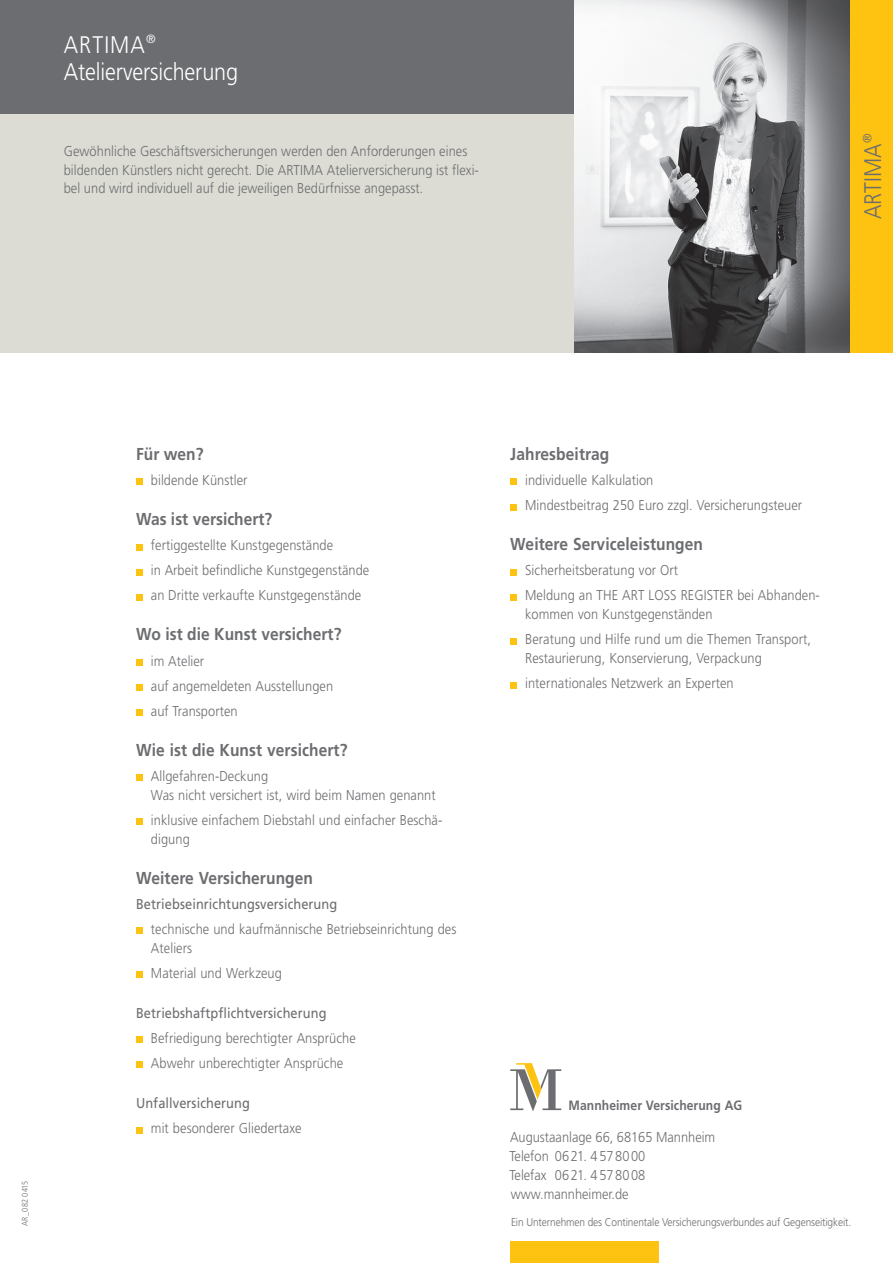
<style>
.page{position:relative;width:893px;height:1263px;background:#fff}
.page>*{position:absolute;margin:0;border:0;box-sizing:border-box;transform-origin:0 0}
.t1{font:300 24px/27px "Frutiger";letter-spacing:-.005em;color:#fff;scale:.9 1}
.t2{font:300 24px "Frutiger";color:#6c6d70;scale:.9 1}
.t3{font:700 17.25px "Frutiger";letter-spacing:.005em;color:#6c6d70;scale:.9 1}
.t4{font:300 14.25px/18.8px "Frutiger";letter-spacing:.005em;color:#6c6d70;scale:.9 1}
.t5{font:14.25px "Frutiger";letter-spacing:.005em;color:#6c6d70;scale:.9 1}
.t6{font:700 13.5px "Frutiger";letter-spacing:.005em;color:#6c6d70;scale:.9 1}
.t7{font:300 11.25px "Frutiger";letter-spacing:-.01em;color:#6c6d70;scale:.9 1}
.t8{font:300 8.25px "Frutiger";letter-spacing:.03em;color:#6c6d70;scale:.9 1}
</style>
<div class="page">
<div style="left:0;top:0;width:574px;height:115px;background:#6c6d70"></div>
<div style="left:0;top:115px;width:574px;height:238px;background:#dcdcd4"></div>
<svg style="left:136px;top:479px;width:6px;height:6px"></svg>
<svg style="left:136px;top:544px;width:6px;height:6px"></svg>
<svg style="left:136px;top:569px;width:6px;height:6px"></svg>
<svg style="left:136px;top:594px;width:6px;height:6px"></svg>
<div style="left:136px;top:659px;width:6px;height:7px;background:#fec210"></div>
<div style="left:136px;top:684px;width:6px;height:7px;background:#fec210"></div>
<div style="left:136px;top:709px;width:6px;height:7px;background:#fec210"></div>
<svg style="left:136px;top:775px;width:6px;height:6px"></svg>
<div style="left:136px;top:818px;width:6px;height:7px;background:#fec210"></div>
<div style="left:136px;top:927px;width:6px;height:7px;background:#fec210"></div>
<div style="left:136px;top:971px;width:6px;height:7px;background:#fec210"></div>
<div style="left:136px;top:1036px;width:6px;height:7px;background:#fec210"></div>
<svg style="left:136px;top:1062px;width:6px;height:6px"></svg>
<svg style="left:136px;top:1127px;width:6px;height:6px"></svg>
<div style="left:510px;top:479px;width:7px;height:6px;background:#fec210"></div>
<div style="left:510px;top:504px;width:7px;height:6px;background:#fec210"></div>
<div style="left:510px;top:569px;width:7px;height:6px;background:#fec210"></div>
<div style="left:510px;top:594px;width:7px;height:6px;background:#fec210"></div>
<div style="left:510px;top:638px;width:7px;height:6px;background:#fec210"></div>
<div style="left:510px;top:682px;width:7px;height:6px;background:#fec210"></div>
<img style="left:574px;top:0;width:276px;height:353px">
<div style="left:850px;top:0;width:43px;height:353px;background:#fec210"></div>
<div style="left:510px;top:1242px;width:149px;height:21px;background:#fec210"></div>
<svg style="left:510px;top:1063px;width:51px;height:48px"></svg>
<h1 class="t1" style="left:64px;top:31px;width:195px">ARTIMA<sup>®<br></sup>Atelierversicherung</h1>
<p class="t4" style="left:64px;top:141px;width:463px">Gewöhnliche Geschäftsversicherungen werden den Anforderungen eines bildenden Künstlers nicht gerecht. Die ARTIMA Atelierversicherung ist flexi&shy;bel und wird individuell auf die jeweiligen Bedürfnisse angepasst.</p>
<h1 class="t2" style="left:859px;top:219px;width:96px;rotate:-90deg">ARTIMA<sup>®</sup></h1>
<p class="t8" style="left:20px;top:1226px;width:52px;rotate:-90deg">AR_082 0415</p>
<p class="t3" style="left:136px;top:444px;width:77px">Für wen?</p>
<p class="t4" style="left:151px;top:471px;width:109px">bildende Künstler</p>
<p class="t3" style="left:136px;top:509px;width:153px">Was ist versichert?</p>
<p class="t4" style="left:151px;top:533px;width:244px;line-height:25.2px">fertiggestellte Kunstgegenstände<br>in Arbeit befindliche Kunstgegenstände an Dritte verkaufte Kunstgegenstände</p>
<p class="t3" style="left:136px;top:624px;width:230px">Wo ist die Kunst versichert?</p>
<p class="t4" style="left:151px;top:648px;width:204px;line-height:25.2px">im Atelier<br>auf angemeldeten Ausstellungen auf Transporten</p>
<p class="t3" style="left:136px;top:740px;width:236px">Wie ist die Kunst versichert?</p>
<p class="t4" style="left:151px;top:767px;width:318px">Allgefahren-Deckung<br>Was nicht versichert ist, wird beim Namen genannt</p>
<p class="t4" style="left:151px;top:810px;width:325px">inklusive einfachem Diebstahl und einfacher Beschä&shy;digung</p>
<p class="t3" style="left:136px;top:867px;width:198px">Weitere Versicherungen</p>
<p class="t5" style="left:136px;top:895px;width:225px">Betriebseinrichtungsversicherung</p>
<p class="t4" style="left:151px;top:919px;width:341px">technische und kaufmännische Betriebseinrichtung des<br>Ateliers</p>
<p class="t4" style="left:151px;top:963px;width:147px">Material und Werkzeug</p>
<p class="t5" style="left:136px;top:1004px;width:213px">Betriebshaftpflichtversicherung</p>
<p class="t4" style="left:151px;top:1025px;width:229px;line-height:25.2px">Befriedigung berechtigter Ansprüche<br>Abwehr unberechtigter Ansprüche</p>
<p class="t5" style="left:136px;top:1095px;width:128px">Unfallversicherung</p>
<p class="t4" style="left:151px;top:1119px;width:169px">mit besonderer Gliedertaxe</p>
<p class="t3" style="left:510px;top:444px;width:112px">Jahresbeitrag</p>
<p class="t4" style="left:525px;top:467px;width:309px;line-height:25.2px">individuelle Kalkulation<br>Mindestbeitrag 250 Euro zzgl. Versicherungsteuer</p>
<p class="t3" style="left:510px;top:534px;width:216px">Weitere Serviceleistungen</p>
<p class="t4" style="left:525px;top:558px;width:329px;line-height:25.2px">Sicherheitsberatung vor Ort<br>Meldung an THE ART LOSS REGISTER bei Abhanden-</p>
<p class="t4" style="left:525px;top:602px;width:319px;line-height:25px">kommen von Kunstgegenständen<br>Beratung und Hilfe rund um die Themen Transport,</p>
<p class="t4" style="left:525px;top:646px;width:265px;line-height:25px">Restaurierung, Konservierung, Verpackung internationales Netzwerk an Experten</p>
<p class="t6" style="left:569px;top:1097px;width:194px">Mannheimer Versicherung AG</p>
<p class="t4" style="left:510px;top:1128px;width:230px">Augustaanlage 66, 68165 Mannheim<br>Telefon 0621. 4578000<br>Telefax 0621. 4578008 www.mannheimer.de</p>
<p class="t7" style="left:511px;top:1215px;width:380px">Ein Unternehmen des Continentale Versicherungsverbundes auf Gegenseitigkeit.</p>
</div>
